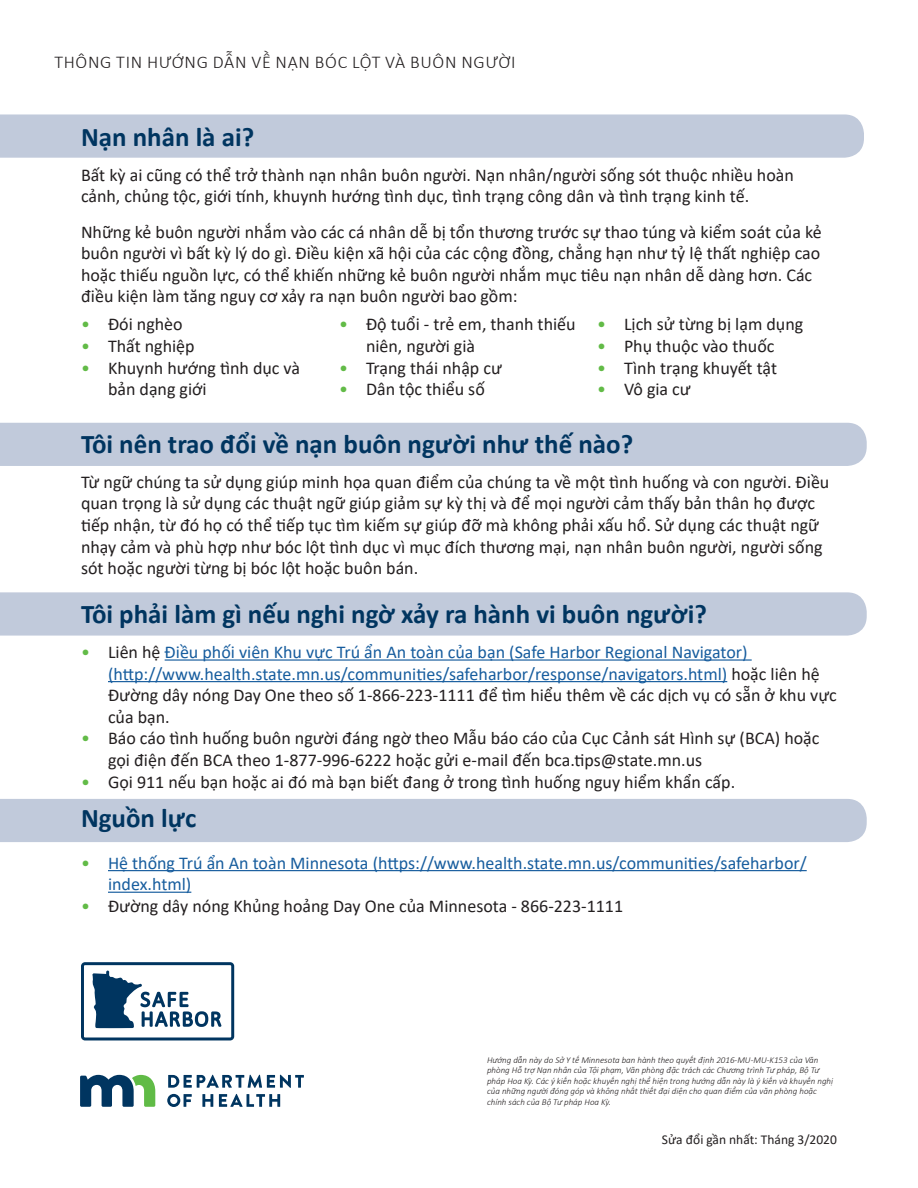
<style>
.page{position:relative;width:918px;height:1188px;background:#fff}
.page>*{position:absolute;margin:0;border:0;box-sizing:border-box;transform-origin:0 0}
.t1{font:700 27px "Calibri";color:#003560}
.t2{font:18px/21.6px "Calibri";color:#231f20}
.t3{font:18px/21.6px "Calibri";color:#175d9e}
.t4{font:300 18px "Calibri";letter-spacing:.04em;color:#231f20}
.t5{font:13.5px "Calibri";color:#231f20}
.t6{font:italic 300 9px/10.5px "Calibri";color:#231f20}
.s1{color:#62bb47}
.s2{color:#231f20}
</style>
<div class="page">
<div style="left:0;top:114px;width:864px;height:44px;background:#c1cadb"></div>
<div style="left:0;top:423px;width:867px;height:43px;background:#c1cadb"></div>
<div style="left:0;top:592px;width:867px;height:44px;background:#c1cadb"></div>
<div style="left:0;top:799px;width:867px;height:43px;background:#c1cadb"></div>
<svg style="left:81px;top:962px;width:153px;height:78px"></svg>
<svg style="left:80px;top:1075px;width:75px;height:32px"></svg>
<svg style="left:168px;top:1075px;width:136px;height:13px"></svg>
<svg style="left:167px;top:1094px;width:25px;height:13px"></svg>
<svg style="left:202px;top:1094px;width:11px;height:13px"></svg>
<svg style="left:219px;top:1094px;width:61px;height:13px"></svg>
<hr style="left:165px;top:659px;width:587px;height:2px;background:#175d9e">
<hr style="left:108px;top:681px;width:619px;height:1px;background:#175d9e">
<hr style="left:108px;top:870px;width:699px;height:1px;background:#175d9e">
<hr style="left:108px;top:892px;width:83px;height:1px;background:#175d9e">
<p class="t4" style="left:54px;top:50px;width:463px">THÔNG TIN HƯỚNG DẪN VỀ NẠN BÓC LỘT VÀ BUÔN NGƯỜI</p>
<p class="t1" style="left:81px;top:118px;width:175px">Nạn nhân là ai?</p>
<p class="t2" style="left:81px;top:164px;width:714px">Bất kỳ ai cũng có thể trở thành nạn nhân buôn người. Nạn nhân/người sống sót thuộc nhiều hoàn cảnh, chủng tộc, giới tính, khuynh hướng tình dục, tình trạng công dân và tình trạng kinh tế.</p>
<p class="t2" style="left:81px;top:220px;width:742px">Những kẻ buôn người nhắm vào các cá nhân dễ bị tổn thương trước sự thao túng và kiểm soát của kẻ buôn người vì bất kỳ lý do gì. Điều kiện xã hội của các cộng đồng, chẳng hạn như tỷ lệ thất nghiệp cao hoặc thiếu nguồn lực, có thể khiến những kẻ buôn người nhắm mục tiêu nạn nhân dễ dàng hơn. Các điều kiện làm tăng nguy cơ xảy ra nạn buôn người bao gồm:</p>
<p class="t2" style="left:81px;top:313px;width:103px"><span class="s1">•</span> Đói nghèo</p>
<p class="t2" style="left:81px;top:335px;width:115px"><span class="s1">•</span> Thất nghiệp</p>
<p class="t2" style="left:108px;top:356px;width:194px;text-indent:-27px"><span class="s1">•</span> Khuynh hướng tình dục và bản dạng giới</p>
<p class="t2" style="left:366px;top:313px;width:211px;text-indent:-27px"><span class="s1">•</span> Độ tuổi - trẻ em, thanh thiếu niên, người già</p>
<p class="t2" style="left:339px;top:356px;width:164px"><span class="s1">•</span> Trạng thái nhập cư</p>
<p class="t2" style="left:339px;top:378px;width:147px"><span class="s1">•</span> Dân tộc thiểu số</p>
<p class="t2" style="left:597px;top:313px;width:208px"><span class="s1">•</span> Lịch sử từng bị lạm dụng</p>
<p class="t2" style="left:597px;top:335px;width:179px"><span class="s1">•</span> Phụ thuộc vào thuốc</p>
<p class="t2" style="left:597px;top:356px;width:182px"><span class="s1">•</span> Tình trạng khuyết tật</p>
<p class="t2" style="left:597px;top:378px;width:95px"><span class="s1">•</span> Vô gia cư</p>
<p class="t1" style="left:81px;top:425px;width:554px">Tôi nên trao đổi về nạn buôn người như thế nào?</p>
<p class="t2" style="left:81px;top:471px;width:750px">Từ ngữ chúng ta sử dụng giúp minh họa quan điểm của chúng ta về một tình huống và con người. Điều quan trọng là sử dụng các thuật ngữ giúp giảm sự kỳ thị và để mọi người cảm thấy bản thân họ được tiếp nhận, từ đó họ có thể tiếp tục tìm kiếm sự giúp đỡ mà không phải xấu hổ. Sử dụng các thuật ngữ nhạy cảm và phù hợp như bóc lột tình dục vì mục đích thương mại, nạn nhân buôn người, người sống sót hoặc người từng bị bóc lột hoặc buôn bán.</p>
<p class="t1" style="left:81px;top:595px;width:628px">Tôi phải làm gì nếu nghi ngờ xảy ra hành vi buôn người?</p>
<p class="t3" style="left:108px;top:641px;width:730px;text-indent:-27px"><span class="s1">•</span> <span class="s2">Liên hệ</span> Điều phối viên Khu vực Trú ẩn An toàn của bạn (Safe Harbor Regional Navigator) (http://www.health.state.mn.us/communities/safeharbor/response/navigators.html) <span class="s2">hoặc liên hệ Đường dây nóng Day One theo số 1-866-223-1111 để tìm hiểu thêm về các dịch vụ có sẵn ở khu vực của bạn.</span></p>
<p class="t2" style="left:108px;top:727px;width:713px;text-indent:-27px"><span class="s1">•</span> Báo cáo tình huống buôn người đáng ngờ theo Mẫu báo cáo của Cục Cảnh sát Hình sự (BCA) hoặc gọi điện đến BCA theo 1-877-996-6222 hoặc gửi e-mail đến bca.tips@state.mn.us</p>
<p class="t2" style="left:81px;top:770px;width:656px"><span class="s1">•</span> Gọi 911 nếu bạn hoặc ai đó mà bạn biết đang ở trong tình huống nguy hiểm khẩn cấp.</p>
<p class="t1" style="left:81px;top:799px;width:117px">Nguồn lực</p>
<p class="t3" style="left:108px;top:851px;width:700px;text-indent:-27px"><span class="s1">•</span> Hệ thống Trú ẩn An toàn Minnesota (https://www.health.state.mn.us/communities/safeharbor/ index.html)</p>
<p class="t2" style="left:81px;top:895px;width:544px"><span class="s1">•</span> Đường dây nóng Khủng hoảng Day One của Minnesota - 866-223-1111</p>
<p class="t6" style="left:487px;top:1054px;width:348px">Hướng dẫn này do Sở Y tế Minnesota ban hành theo quyết định 2016-MU-MU-K153 của Văn phòng Hỗ trợ Nạn nhân của Tội phạm, Văn phòng đặc trách các Chương trình Tư pháp, Bộ Tư pháp Hoa Kỳ. Các ý kiến hoặc khuyến nghị thể hiện trong hướng dẫn này là ý kiến và khuyến nghị của những người đóng góp và không nhất thiết đại diện cho quan điểm của văn phòng hoặc chính sách của Bộ Tư pháp Hoa Kỳ.</p>
<p class="t5" style="left:662px;top:1130px;width:177px">Sửa đổi gần nhất: Tháng 3/2020</p>
</div>
